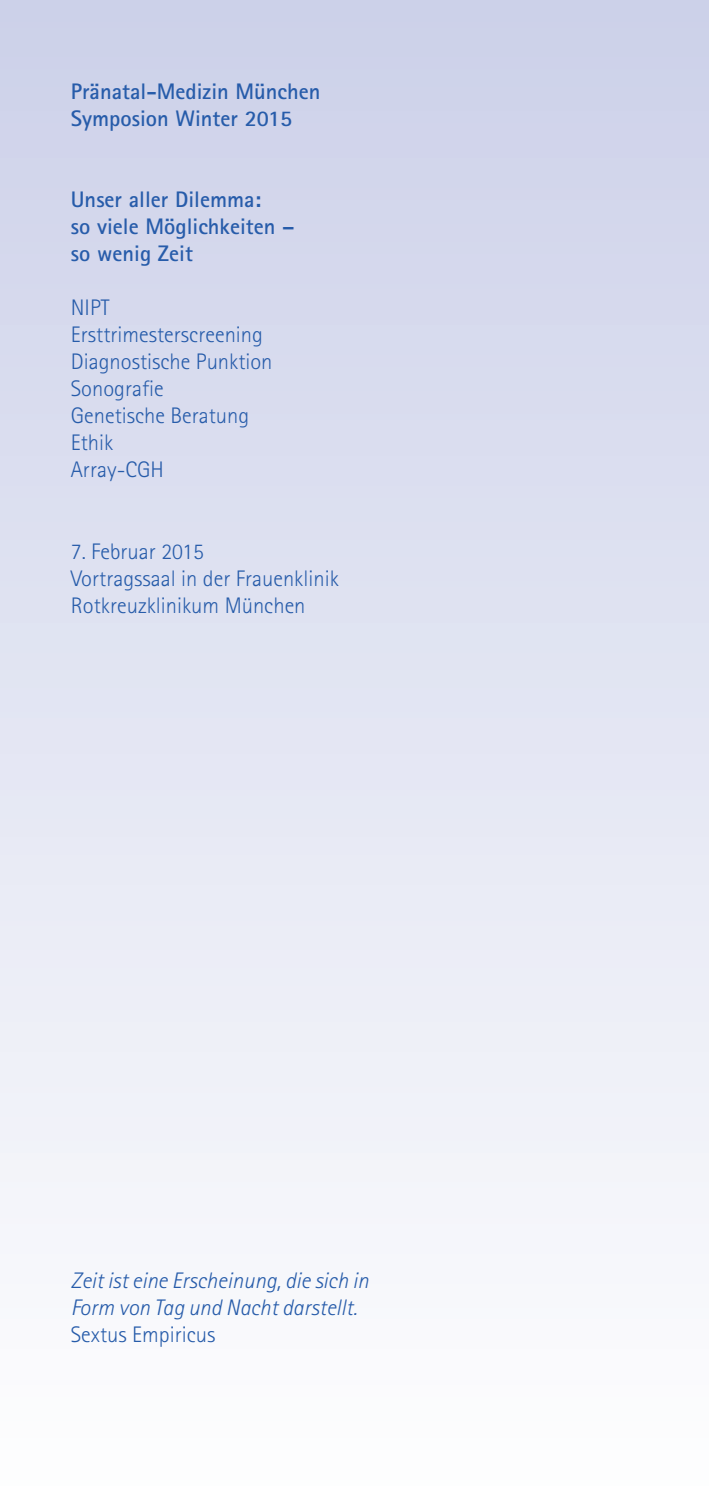
<style>
.page{position:relative;width:709px;height:1489px;background:#fff}
.page>*{position:absolute;margin:0;border:0;box-sizing:border-box;transform-origin:0 0}
.t1{font:300 22.5px/27px "Rotis Sans Serif";color:#275caa}
.t2{font:700 22.5px/27px "Rotis Sans Serif";color:#275caa}
.t3{font:italic 300 22.5px/27px "Rotis Sans Serif";color:#275caa}
</style>
<div class="page">
<div style="left:0;top:0;width:709px;height:1488px;background:linear-gradient(to bottom,#ccd0e9,#fdfefe)"></div>
<p class="t2" style="left:71px;top:80px;width:251px">Pränatal-Medizin München<br>Symposion Winter 2015</p>
<p class="t2" style="left:71px;top:188px;width:225px">Unser aller Dilemma:<br>so viele Möglichkeiten – so wenig Zeit</p>
<p class="t1" style="left:71px;top:296px;width:203px">NIPT<br>Ersttrimesterscreening<br>Diagnostische Punktion<br>Sonografie<br>Genetische Beratung<br>Ethik<br>Array-CGH</p>
<p class="t1" style="left:71px;top:539px;width:269px">7. Februar 2015<br>Vortragssaal in der Frauenklinik<br>Rotkreuzklinikum München</p>
<p class="t3" style="left:71px;top:1268px;width:299px">Zeit ist eine Erscheinung, die sich in<br>Form von Tag und Nacht darstellt.</p>
<p class="t1" style="left:71px;top:1322px;width:146px">Sextus Empiricus</p>
</div>
